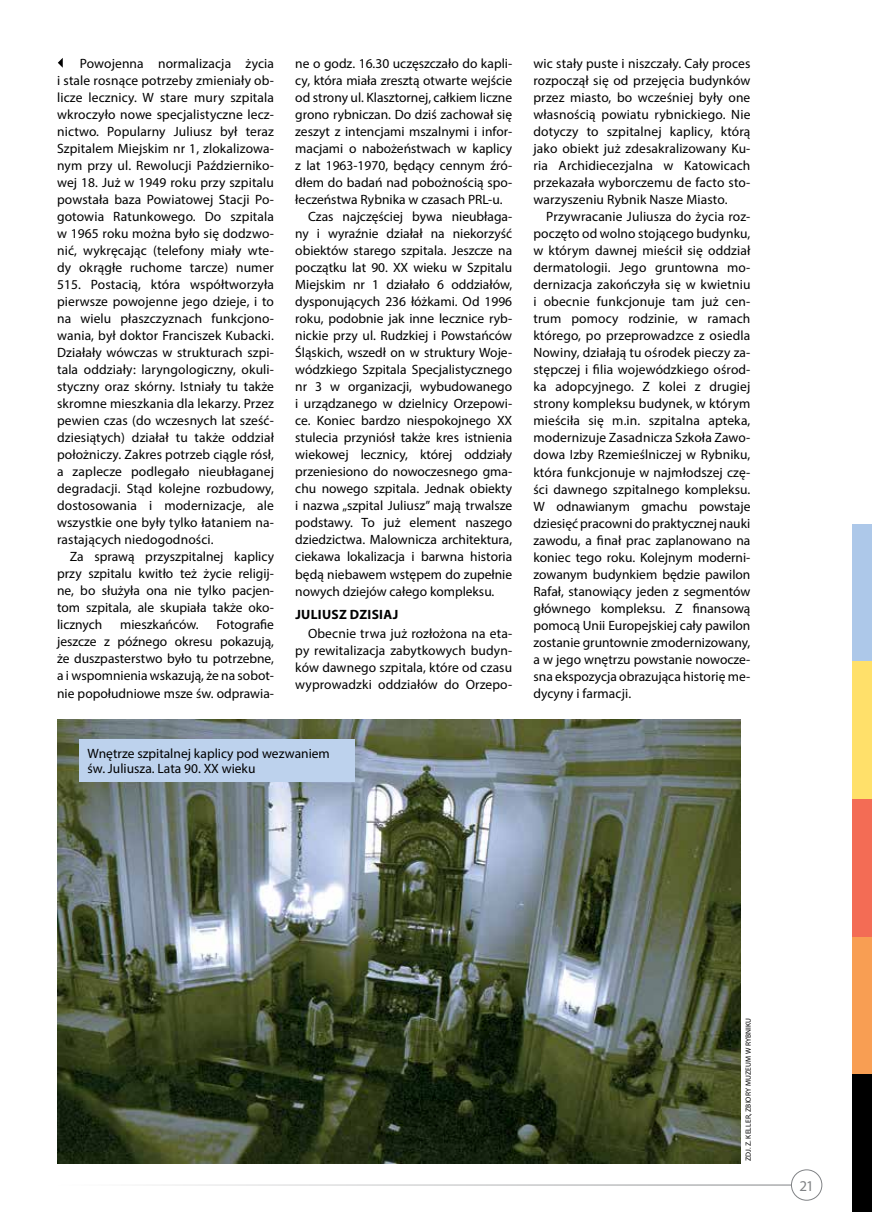
<style>
.page{position:relative;width:872px;height:1212px;background:#fff}
.page>*{position:absolute;margin:0;border:0;box-sizing:border-box;transform-origin:0 0}
.t1{font:15px "Myriad Pro";color:#808285}
.t2{font:13.5px/17px "Myriad Pro";color:#000;text-align:justify}
.t3{font:700 13.5px "Myriad Pro";letter-spacing:.02em;color:#000}
.t4{font:7.5px "Myriad Pro";letter-spacing:.02em;color:#000}
</style>
<div class="page">
<div style="left:852px;top:524px;width:20px;height:138px;background:#adc8e9"></div>
<div style="left:852px;top:662px;width:20px;height:137px;background:#ffe06a"></div>
<div style="left:852px;top:799px;width:20px;height:138px;background:#f36c55"></div>
<div style="left:852px;top:937px;width:20px;height:137px;background:#f89e53"></div>
<div style="left:852px;top:1074px;width:20px;height:138px;background:#000"></div>
<img style="left:57px;top:720px;width:684px;height:443px">
<div style="left:79px;top:740px;width:275px;height:42px;background:#bdd2ed"></div>
<svg style="left:58px;top:58px;width:5px;height:10px"></svg>
<div style="left:791px;top:1169px;width:31px;height:31px;border:1px solid #808285;border-radius:50%"></div>
<hr style="left:57px;top:1184px;width:734px;height:1px;background:#808285">
<p class="t2" style="left:57px;top:55px;width:218px;text-indent:23px">Powojenna normalizacja życia i stale rosnące potrzeby zmieniały ob&shy;licze lecznicy. W stare mury szpitala wkroczyło nowe specjalistyczne lecz&shy;nictwo. Popularny Juliusz był teraz Szpitalem Miejskim nr 1, zlokalizowa&shy;nym przy ul. Rewolucji Październiko&shy;wej 18. Już w 1949 roku przy szpitalu powstała baza Powiatowej Stacji Po&shy;gotowia Ratunkowego. Do szpitala w 1965 roku można było się dodzwo&shy;nić, wykręcając (telefony miały wte&shy;dy okrągłe ruchome tarcze) numer 515. Postacią, która współtworzyła pierwsze powojenne jego dzieje, i to na wielu płaszczyznach funkcjono&shy;wania, był doktor Franciszek Kubacki.<br>Działały wówczas w strukturach szpi&shy;tala oddziały: laryngologiczny, okuli&shy;styczny oraz skórny. Istniały tu także skromne mieszkania dla lekarzy. Przez pewien czas (do wczesnych lat sześć&shy;dziesiątych) działał tu także oddział położniczy. Zakres potrzeb ciągle rósł, a zaplecze podlegało nieubłaganej degradacji. Stąd kolejne rozbudowy, dostosowania i modernizacje, ale wszystkie one były tylko łataniem na&shy;rastających niedogodności.</p>
<p class="t2" style="left:57px;top:548px;width:218px;text-indent:13px">Za sprawą przyszpitalnej kaplicy przy szpitalu kwitło też życie religij&shy;ne, bo służyła ona nie tylko pacjen&shy;tom szpitala, ale skupiała także oko&shy;licznych</p>
<p class="t2" style="left:57px;top:616px;width:218px;text-indent:159px">Fotografie jeszcze z późnego okresu pokazują, że duszpasterstwo było tu potrzebne, a i wspomnienia wskazują, że na sobot&shy;nie popołudniowe msze św. odprawia-</p>
<p class="t2" style="left:120px;top:616px;width:80px">mieszkańców.</p>
<p class="t2" style="left:295px;top:55px;width:218px">ne o godz. 16.30 uczęszczało do kapli-</p>
<p class="t2" style="left:295px;top:72px;width:218px">cy, która miała zresztą otwarte wejście</p>
<p class="t2" style="left:295px;top:89px;width:218px">od strony ul. Klasztornej, całkiem liczne</p>
<p class="t2" style="left:295px;top:106px;width:218px">grono rybniczan. Do dziś zachował się</p>
<p class="t2" style="left:295px;top:123px;width:218px">zeszyt z intencjami mszalnymi i infor-</p>
<p class="t2" style="left:295px;top:140px;width:218px">macjami o nabożeństwach w kaplicy</p>
<p class="t2" style="left:295px;top:157px;width:218px">z lat 1963-1970, będący cennym źró-</p>
<p class="t2" style="left:295px;top:174px;width:218px">dłem do badań nad pobożnością spo-</p>
<p class="t2" style="left:295px;top:191px;width:209px">łeczeństwa Rybnika w czasach PRL-u.</p>
<p class="t2" style="left:308px;top:208px;width:206px">Czas najczęściej bywa nieubłaga-</p>
<p class="t2" style="left:295px;top:225px;width:218px">ny i wyraźnie działał na niekorzyść</p>
<p class="t2" style="left:295px;top:242px;width:218px">obiektów starego szpitala. Jeszcze na</p>
<p class="t2" style="left:295px;top:259px;width:218px">początku lat 90. XX wieku w Szpitalu</p>
<p class="t2" style="left:295px;top:276px;width:218px">Miejskim nr 1 działało 6 oddziałów,</p>
<p class="t2" style="left:295px;top:293px;width:218px">dysponujących 236 łóżkami. Od 1996</p>
<p class="t2" style="left:295px;top:310px;width:218px">roku, podobnie jak inne lecznice ryb-</p>
<p class="t2" style="left:295px;top:327px;width:218px">nickie przy ul. Rudzkiej i Powstańców</p>
<p class="t2" style="left:295px;top:344px;width:218px">Śląskich, wszedł on w struktury Woje-</p>
<p class="t2" style="left:295px;top:361px;width:218px">wódzkiego Szpitala Specjalistycznego</p>
<p class="t2" style="left:295px;top:378px;width:218px">nr 3 w organizacji, wybudowanego</p>
<p class="t2" style="left:295px;top:395px;width:218px">i urządzanego w dzielnicy Orzepowi-</p>
<p class="t2" style="left:295px;top:412px;width:218px">ce. Koniec bardzo niespokojnego XX</p>
<p class="t2" style="left:295px;top:429px;width:218px">stulecia przyniósł także kres istnienia</p>
<p class="t2" style="left:295px;top:446px;width:218px">wiekowej lecznicy, której oddziały</p>
<p class="t2" style="left:295px;top:463px;width:218px">przeniesiono do nowoczesnego gma-</p>
<p class="t2" style="left:295px;top:480px;width:218px">chu nowego szpitala. Jednak obiekty</p>
<p class="t2" style="left:295px;top:497px;width:218px">i nazwa „szpital Juliusz” mają trwalsze</p>
<p class="t2" style="left:295px;top:514px;width:218px">podstawy. To już element naszego</p>
<p class="t2" style="left:295px;top:531px;width:218px">dziedzictwa. Malownicza architektura,</p>
<p class="t2" style="left:295px;top:548px;width:218px">ciekawa lokalizacja i barwna historia</p>
<p class="t2" style="left:295px;top:565px;width:218px">będą niebawem wstępem do zupełnie</p>
<p class="t2" style="left:295px;top:582px;width:201px">nowych dziejów całego kompleksu.</p>
<p class="t3" style="left:295px;top:606px;width:104px">JULIUSZ DZISIAJ</p>
<p class="t2" style="left:295px;top:625px;width:218px;text-indent:13px">Obecnie trwa już rozłożona na eta&shy;py rewitalizacja zabytkowych budyn&shy;ków dawnego szpitala, które od czasu wyprowadzki oddziałów do Orzepo-</p>
<p class="t2" style="left:88px;top:746px;width:244px;line-height:15px">Wnętrze szpitalnej kaplicy pod wezwaniem św. Juliusza. Lata 90. XX wieku</p>
<p class="t2" style="left:533px;top:55px;width:218px">wic stały puste i niszczały. Cały proces rozpoczął się od przejęcia budynków przez miasto, bo wcześniej były one własnością powiatu rybnickiego. Nie dotyczy to szpitalnej kaplicy, którą jako obiekt już zdesakralizowany Ku&shy;ria Archidiecezjalna w Katowicach przekazała wyborczemu de facto sto&shy;warzyszeniu Rybnik Nasze Miasto.</p>
<p class="t2" style="left:533px;top:208px;width:218px;text-indent:13px">Przywracanie Juliusza do życia roz&shy;poczęto od wolno stojącego budynku, w którym dawnej mieścił się oddział dermatologii. Jego gruntowna mo&shy;dernizacja zakończyła się w kwietniu i obecnie funkcjonuje tam już cen&shy;trum pomocy rodzinie, w ramach którego, po przeprowadzce z osiedla Nowiny, działają tu ośrodek pieczy za&shy;stępczej i filia wojewódzkiego ośrod&shy;ka adopcyjnego. Z kolei z drugiej strony kompleksu budynek, w którym mieściła się m.in. szpitalna apteka, modernizuje Zasadnicza Szkoła Zawo&shy;dowa Izby Rzemieślniczej w Rybniku, która funkcjonuje w najmłodszej czę&shy;ści dawnego szpitalnego kompleksu.<br>W odnawianym gmachu powstaje dziesięć pracowni do praktycznej nauki zawodu, a finał prac zaplanowano na koniec tego roku. Kolejnym moderni&shy;zowanym budynkiem będzie pawilon Rafał, stanowiący jeden z segmentów głównego kompleksu. Z finansową pomocą Unii Europejskiej cały pawilon zostanie gruntownie zmodernizowany, a w jego wnętrzu powstanie nowocze&shy;sna ekspozycja obrazująca historię me&shy;dycyny i farmacji.</p>
<p class="t4" style="left:743px;top:1161px;width:145px;rotate:-90deg">ZDJ. Z. KELLER, ZBIORY MUZEUM W RYBNIKU</p>
<p class="t1" style="left:799px;top:1176px;width:16px">21</p>
</div>
